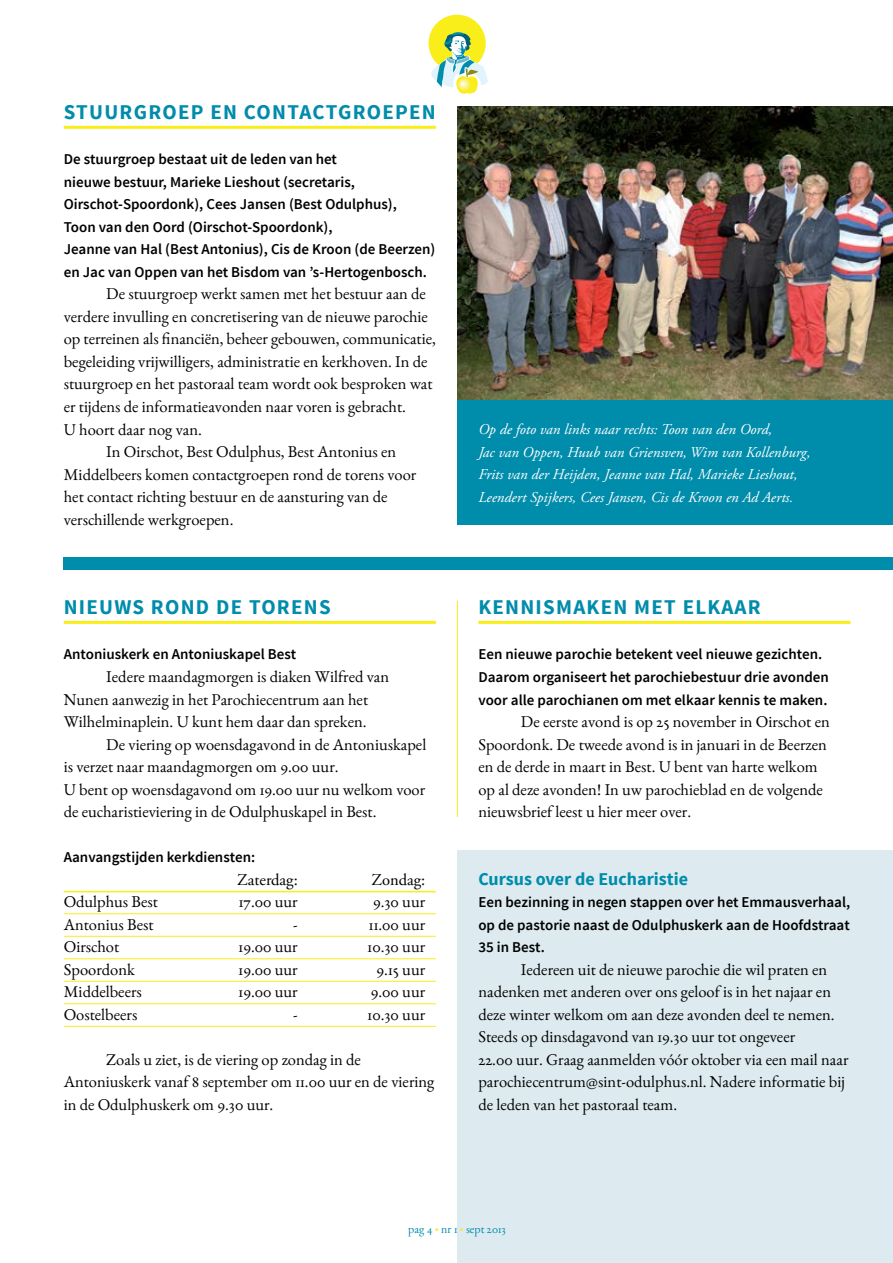
<style>
.page{position:relative;width:893px;height:1263px;background:#fff}
.page>*{position:absolute;margin:0;border:0;box-sizing:border-box;transform-origin:0 0}
.t1{font:700 21px "Source Sans Pro";letter-spacing:.06em;color:#008cab}
.t2{font:700 18px "Source Sans Pro";color:#008cab}
.t3{font:16.5px/22.5px "EB Garamond";color:#000}
.t4{font:16.5px "Adobe Garamond Pro";color:#000}
.t5{font:600 15px/22.5px "Source Sans Pro";color:#000}
.t6{font:italic 15px/22.5px "Adobe Garamond Pro";color:#fff}
.t7{font:12px "EB Garamond";color:#008cab}
.s1{color:#f9ed1a}
</style>
<div class="page">
<div style="left:457px;top:850px;width:436px;height:413px;background:#ddebf0"></div>
<hr style="left:64px;top:126px;width:372px;height:3px;background:#f9ed1a">
<hr style="left:64px;top:621px;width:372px;height:3px;background:#f9ed1a">
<hr style="left:64px;top:891px;width:372px;height:1px;background:#f9ed1a">
<hr style="left:64px;top:913px;width:372px;height:1px;background:#f9ed1a">
<hr style="left:64px;top:936px;width:372px;height:1px;background:#f9ed1a">
<hr style="left:64px;top:958px;width:372px;height:1px;background:#f9ed1a">
<hr style="left:64px;top:981px;width:372px;height:1px;background:#f9ed1a">
<hr style="left:64px;top:1003px;width:372px;height:1px;background:#f9ed1a">
<hr style="left:64px;top:1026px;width:372px;height:1px;background:#f9ed1a">
<hr style="left:478px;top:621px;width:372px;height:3px;background:#f9ed1a">
<img style="left:457px;top:106px;width:436px;height:294px">
<div style="left:457px;top:400px;width:436px;height:124px;background:#008cab"></div>
<div style="left:64px;top:557px;width:829px;height:12px;background:#008cab"></div>
<div style="left:428px;top:15px;width:58px;height:57px;background:#f9ed1a;border-radius:50%"></div>
<svg style="left:428px;top:32px;width:60px;height:62px"></svg>
<hr style="left:457px;top:601px;width:1px;height:216px;background:#f9ed1a">
<p class="t1" style="left:64px;top:99px;width:374px">STUURGROEP EN CONTACTGROEPEN</p>
<p class="t5" style="left:64px;top:149px;width:373px">De stuurgroep bestaat uit de leden van het<br>nieuwe bestuur, Marieke Lieshout (secretaris, Oirschot-Spoordonk), Cees Jansen (Best Odulphus),<br>Toon van den Oord (Oirschot-Spoordonk),<br>Jeanne van Hal (Best Antonius), Cis de Kroon (de Beerzen) en Jac van Oppen van het Bisdom van ’s-Hertogenbosch.</p>
<p class="t3" style="left:106px;top:282px;width:321px">De stuurgroep werkt samen met het bestuur aan de</p>
<p class="t3" style="left:64px;top:305px;width:366px">verdere invulling en concretisering van de nieuwe parochie</p>
<p class="t3" style="left:64px;top:327px;width:374px">op terreinen als financiën, beheer gebouwen, communicatie,</p>
<p class="t3" style="left:64px;top:350px;width:365px">begeleiding vrijwilligers, administratie en kerkhoven. In de</p>
<p class="t3" style="left:64px;top:372px;width:370px">stuurgroep en het pastoraal team wordt ook besproken wat</p>
<p class="t3" style="left:64px;top:395px;width:344px">er tijdens de informatieavonden naar voren is gebracht.</p>
<p class="t3" style="left:64px;top:417px;width:140px">U hoort daar nog van.</p>
<p class="t3" style="left:106px;top:440px;width:291px">In Oirschot, Best Odulphus, Best Antonius en</p>
<p class="t3" style="left:64px;top:462px;width:354px">Middelbeers komen contactgroepen rond de torens voor</p>
<p class="t3" style="left:64px;top:485px;width:325px">het contact richting bestuur en de aansturing van de</p>
<p class="t3" style="left:64px;top:507px;width:171px">verschillende werkgroepen.</p>
<p class="t1" style="left:64px;top:594px;width:268px">NIEUWS ROND DE TORENS</p>
<p class="t5" style="left:64px;top:644px;width:234px">Antoniuskerk en Antoniuskapel Best</p>
<p class="t3" style="left:64px;top:665px;width:327px;text-indent:43px">Iedere maandagmorgen is diaken Wilfred van<br>Nunen aanwezig in het Parochiecentrum aan het<br>Wilhelminaplein. U kunt hem daar dan spreken.</p>
<p class="t3" style="left:64px;top:732px;width:364px;text-indent:43px">De viering op woensdagavond in de Antoniuskapel is verzet naar maandagmorgen om 9.00 uur.<br>U bent op woensdagavond om 19.00 uur nu welkom voor de eucharistieviering in de Odulphuskapel in Best.</p>
<p class="t5" style="left:64px;top:846px;width:193px">Aanvangstijden kerkdiensten:</p>
<p class="t4" style="left:237px;top:869px;width:62px">Zaterdag:</p>
<p class="t4" style="left:372px;top:869px;width:55px">Zondag:</p>
<p class="t3" style="left:64px;top:890px;width:96px">Odulphus Best</p>
<p class="t3" style="left:239px;top:890px;width:61px">17.00 uur</p>
<p class="t3" style="left:373px;top:890px;width:54px">9.30 uur</p>
<p class="t3" style="left:64px;top:912px;width:91px">Antonius Best</p>
<p class="t3" style="left:293px;top:912px;width:6px">-</p>
<p class="t3" style="left:369px;top:912px;width:58px">11.00 uur</p>
<p class="t3" style="left:64px;top:935px;width:57px">Oirschot</p>
<p class="t3" style="left:239px;top:935px;width:61px">19.00 uur</p>
<p class="t3" style="left:368px;top:935px;width:59px">10.30 uur</p>
<p class="t3" style="left:64px;top:957px;width:73px">Spoordonk</p>
<p class="t3" style="left:239px;top:957px;width:61px">19.00 uur</p>
<p class="t3" style="left:377px;top:957px;width:50px">9.15 uur</p>
<p class="t3" style="left:64px;top:980px;width:80px">Middelbeers</p>
<p class="t3" style="left:239px;top:980px;width:61px">19.00 uur</p>
<p class="t3" style="left:371px;top:980px;width:56px">9.00 uur</p>
<p class="t3" style="left:64px;top:1002px;width:75px">Oostelbeers</p>
<p class="t3" style="left:293px;top:1002px;width:6px">-</p>
<p class="t3" style="left:368px;top:1002px;width:59px">10.30 uur</p>
<p class="t3" style="left:64px;top:1047px;width:372px;text-indent:43px">Zoals u ziet, is de viering op zondag in de<br>Antoniuskerk vanaf 8 september om 11.00 uur en de viering in de Odulphuskerk om 9.30 uur.</p>
<p class="t6" style="left:478px;top:419px;width:334px">Op de foto van links naar rechts: Toon van den Oord,<br>Jac van Oppen, Huub van Griensven, Wim van Kollenburg, Frits van der Heijden, Jeanne van Hal, Marieke Lieshout, Leendert Spijkers, Cees Jansen, Cis de Kroon en Ad Aerts.</p>
<p class="t1" style="left:478px;top:594px;width:284px">KENNISMAKEN MET ELKAAR</p>
<p class="t5" style="left:478px;top:644px;width:352px">Een nieuwe parochie betekent veel nieuwe gezichten.<br>Daarom organiseert het parochiebestuur drie avonden voor alle parochianen om met elkaar kennis te maken.</p>
<p class="t3" style="left:478px;top:710px;width:353px;text-indent:43px">De eerste avond is op 25 november in Oirschot en Spoordonk. De tweede avond is in januari in de Beerzen en de derde in maart in Best. U bent van harte welkom op al deze avonden! In uw parochieblad en de volgende nieuwsbrief leest u hier meer over.</p>
<p class="t2" style="left:478px;top:867px;width:211px">Cursus over de Eucharistie</p>
<p class="t5" style="left:478px;top:891px;width:373px;text-align:justify">Een bezinning in negen stappen over het Emmausverhaal, op de pastorie naast de Odulphuskerk aan de Hoofdstraat 35 in Best.</p>
<p class="t3" style="left:478px;top:957px;width:372px;text-indent:43px">Iedereen uit de nieuwe parochie die wil praten en nadenken met anderen over ons geloof is in het najaar en deze winter welkom om aan deze avonden deel te nemen.<br>Steeds op dinsdagavond van 19.30 uur tot ongeveer<br>22.00 uur. Graag aanmelden vóór oktober via een mail naar parochiecentrum@sint-odulphus.nl. Nadere informatie bij de leden van het pastoraal team.</p>
<p class="t7" style="left:408px;top:1219px;width:99px">pag 4 <span class="s1">•</span> nr 1 <span class="s1">•</span> sept 2013</p>
</div>
